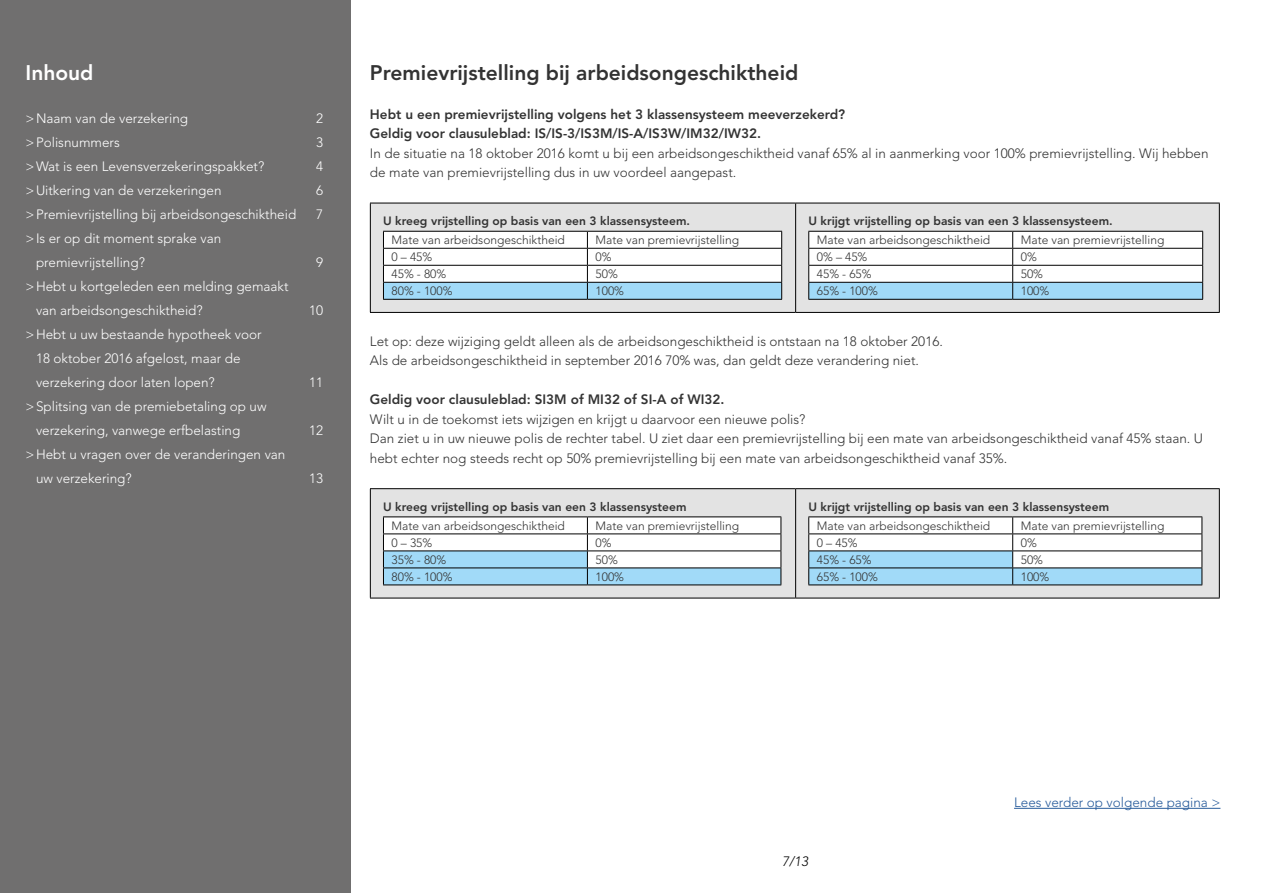
<style>
.page{position:relative;width:1263px;height:893px;background:#fff}
.page>*{position:absolute;margin:0;border:0;box-sizing:border-box;transform-origin:0 0}
.t1{font:800 21px "Avenir LT Std";color:#333}
.t2{font:800 21px "Avenir LT Std";color:#fff}
.t3{font:300 13.5px/19.5px "Avenir LT Std";color:#333}
.t4{font:300 13.5px/24px "Avenir LT Std";color:#fff}
.t5{font:800 13.5px/19.5px "Avenir LT Std";color:#333}
.t6{font:300 13.5px "Avenir LT Std";color:#275b9b}
.t7{font:italic 300 13.5px "Avenir LT Std";color:#000}
.t8{font:300 12px "Avenir LT Std";color:#333}
.t9{font:800 12px "Avenir LT Std";color:#333}
</style>
<div class="page">
<div style="left:0;top:0;width:351px;height:893px;background:#706f6f"></div>
<hr style="left:1014px;top:808px;width:206px;height:1px;background:#275b9b">
<div style="left:371px;top:204px;width:848px;height:108px;background:#e3e3e3"></div>
<hr style="left:370px;top:203px;width:426px;height:1px;background:#000">
<hr style="left:370px;top:203px;width:1px;height:109px;background:#000">
<hr style="left:796px;top:203px;width:424px;height:1px;background:#000">
<hr style="left:795px;top:203px;width:1px;height:109px;background:#000">
<hr style="left:1219px;top:203px;width:1px;height:109px;background:#000">
<hr style="left:370px;top:312px;width:426px;height:1px;background:#000">
<hr style="left:796px;top:312px;width:424px;height:1px;background:#000">
<svg style="left:383px;top:231px;width:399px;height:68px"></svg>
<hr style="left:383px;top:299px;width:204px;height:1px;background:#000">
<hr style="left:587px;top:299px;width:195px;height:1px;background:#000">
<svg style="left:808px;top:231px;width:395px;height:68px"></svg>
<hr style="left:808px;top:299px;width:205px;height:1px;background:#000">
<hr style="left:1013px;top:299px;width:190px;height:1px;background:#000">
<div style="left:371px;top:489px;width:848px;height:109px;background:#e3e3e3"></div>
<hr style="left:370px;top:488px;width:426px;height:1px;background:#000">
<hr style="left:370px;top:489px;width:1px;height:109px;background:#000">
<hr style="left:796px;top:488px;width:424px;height:1px;background:#000">
<hr style="left:795px;top:489px;width:1px;height:109px;background:#000">
<hr style="left:1219px;top:489px;width:1px;height:109px;background:#000">
<hr style="left:370px;top:598px;width:426px;height:1px;background:#000">
<hr style="left:796px;top:598px;width:424px;height:1px;background:#000">
<hr style="left:383px;top:516px;width:204px;height:1px;background:#000">
<hr style="left:587px;top:516px;width:194px;height:1px;background:#000">
<svg style="left:383px;top:517px;width:398px;height:68px"></svg>
<hr style="left:383px;top:585px;width:204px;height:1px;background:#000">
<hr style="left:587px;top:585px;width:194px;height:1px;background:#000">
<hr style="left:808px;top:516px;width:205px;height:1px;background:#000">
<hr style="left:1013px;top:516px;width:189px;height:1px;background:#000">
<svg style="left:808px;top:517px;width:394px;height:68px"></svg>
<hr style="left:808px;top:585px;width:205px;height:1px;background:#000">
<hr style="left:1013px;top:585px;width:189px;height:1px;background:#000">
<h1 class="t2" style="left:26px;top:60px;width:70px">Inhoud</h1>
<p class="t4" style="left:26px;top:107px;width:164px">&gt;Naam van de verzekering</p>
<p class="t4" style="left:316px;top:107px;width:9px">2</p>
<p class="t4" style="left:26px;top:131px;width:96px">&gt;Polisnummers</p>
<p class="t4" style="left:316px;top:131px;width:9px">3</p>
<p class="t4" style="left:26px;top:155px;width:240px">&gt;Wat is een Levensverzekeringspakket?</p>
<p class="t4" style="left:316px;top:155px;width:9px">4</p>
<p class="t4" style="left:26px;top:179px;width:198px">&gt;Uitkering van de verzekeringen</p>
<p class="t4" style="left:316px;top:179px;width:9px">6</p>
<p class="t4" style="left:26px;top:203px;width:272px">&gt;Premievrijstelling bij arbeidsongeschiktheid</p>
<p class="t4" style="left:316px;top:203px;width:9px">7</p>
<p class="t4" style="left:36px;top:227px;width:187px;text-indent:-11px">&gt;Is er op dit moment sprake van premievrijstelling?</p>
<p class="t4" style="left:316px;top:251px;width:9px">9</p>
<p class="t4" style="left:36px;top:275px;width:254px;text-indent:-11px">&gt;Hebt u kortgeleden een melding gemaakt van arbeidsongeschiktheid?</p>
<p class="t4" style="left:36px;top:323px;width:227px;text-indent:-11px">&gt;Hebt u uw bestaande hypotheek voor<br>18 oktober 2016 afgelost, maar de verzekering door laten lopen?</p>
<p class="t4" style="left:36px;top:395px;width:232px;text-indent:-11px">&gt;Splitsing van de premiebetaling op uw verzekering, vanwege erfbelasting</p>
<p class="t4" style="left:36px;top:443px;width:251px;text-indent:-11px">&gt;Hebt u vragen over de veranderingen van uw verzekering?</p>
<p class="t4" style="left:309px;top:299px;width:16px">10</p>
<p class="t4" style="left:309px;top:371px;width:16px">11</p>
<p class="t4" style="left:309px;top:419px;width:16px">12</p>
<p class="t4" style="left:309px;top:467px;width:16px">13</p>
<h1 class="t1" style="left:370px;top:60px;width:430px">Premievrijstelling bij arbeidsongeschiktheid</h1>
<p class="t5" style="left:370px;top:104px;width:477px">Hebt u een premievrijstelling volgens het 3 klassensysteem meeverzekerd?<br>Geldig voor clausuleblad: IS/IS-3/IS3M/IS-A/IS3W/IM32/IW32.</p>
<p class="t3" style="left:370px;top:143px;width:840px">In de situatie na 18 oktober 2016 komt u bij een arbeidsongeschiktheid vanaf 65% al in aanmerking voor 100% premievrijstelling. Wij hebben de mate van premievrijstelling dus in uw voordeel aangepast.</p>
<p class="t9" style="left:383px;top:214px;width:308px">U kreeg vrijstelling op basis van een 3 klassensysteem.</p>
<p class="t8" style="left:392px;top:233px;width:175px">Mate van arbeidsongeschiktheid</p>
<p class="t8" style="left:595px;top:233px;width:145px">Mate van premievrijstelling</p>
<p class="t8" style="left:392px;top:250px;width:42px">0 – 45%</p>
<p class="t8" style="left:595px;top:250px;width:18px">0%</p>
<p class="t8" style="left:392px;top:267px;width:56px">45% - 80%</p>
<p class="t8" style="left:595px;top:267px;width:24px">50%</p>
<p class="t8" style="left:392px;top:284px;width:62px">80% - 100%</p>
<p class="t8" style="left:595px;top:284px;width:30px">100%</p>
<p class="t9" style="left:808px;top:214px;width:306px">U krijgt vrijstelling op basis van een 3 klassensysteem.</p>
<p class="t8" style="left:817px;top:233px;width:175px">Mate van arbeidsongeschiktheid</p>
<p class="t8" style="left:1021px;top:233px;width:145px">Mate van premievrijstelling</p>
<p class="t8" style="left:817px;top:250px;width:52px">0% – 45%</p>
<p class="t8" style="left:1021px;top:250px;width:18px">0%</p>
<p class="t8" style="left:817px;top:267px;width:56px">45% - 65%</p>
<p class="t8" style="left:1021px;top:267px;width:24px">50%</p>
<p class="t8" style="left:817px;top:284px;width:62px">65% - 100%</p>
<p class="t8" style="left:1021px;top:284px;width:30px">100%</p>
<p class="t3" style="left:370px;top:331px;width:574px">Let op: deze wijziging geldt alleen als de arbeidsongeschiktheid is ontstaan na 18 oktober 2016.<br>Als de arbeidsongeschiktheid in september 2016 70% was, dan geldt deze verandering niet.</p>
<p class="t5" style="left:370px;top:390px;width:356px">Geldig voor clausuleblad: SI3M of MI32 of SI-A of WI32.</p>
<p class="t3" style="left:370px;top:409px;width:835px">Wilt u in de toekomst iets wijzigen en krijgt u daarvoor een nieuwe polis?<br>Dan ziet u in uw nieuwe polis de rechter tabel. U ziet daar een premievrijstelling bij een mate van arbeidsongeschiktheid vanaf 45% staan. U hebt echter nog steeds recht op 50% premievrijstelling bij een mate van arbeidsongeschiktheid vanaf 35%.</p>
<p class="t9" style="left:383px;top:499px;width:305px">U kreeg vrijstelling op basis van een 3 klassensysteem</p>
<p class="t8" style="left:392px;top:519px;width:175px">Mate van arbeidsongeschiktheid</p>
<p class="t8" style="left:595px;top:519px;width:145px">Mate van premievrijstelling</p>
<p class="t8" style="left:392px;top:536px;width:42px">0 – 35%</p>
<p class="t8" style="left:595px;top:536px;width:18px">0%</p>
<p class="t8" style="left:392px;top:553px;width:56px">35% - 80%</p>
<p class="t8" style="left:595px;top:553px;width:24px">50%</p>
<p class="t8" style="left:392px;top:570px;width:62px">80% - 100%</p>
<p class="t8" style="left:595px;top:570px;width:30px">100%</p>
<p class="t9" style="left:808px;top:499px;width:302px">U krijgt vrijstelling op basis van een 3 klassensysteem</p>
<p class="t8" style="left:817px;top:519px;width:175px">Mate van arbeidsongeschiktheid</p>
<p class="t8" style="left:1021px;top:519px;width:145px">Mate van premievrijstelling</p>
<p class="t8" style="left:817px;top:536px;width:42px">0 – 45%</p>
<p class="t8" style="left:1021px;top:536px;width:18px">0%</p>
<p class="t8" style="left:817px;top:553px;width:56px">45% - 65%</p>
<p class="t8" style="left:1021px;top:553px;width:24px">50%</p>
<p class="t8" style="left:817px;top:570px;width:62px">65% - 100%</p>
<p class="t8" style="left:1021px;top:570px;width:30px">100%</p>
<p class="t7" style="left:782px;top:853px;width:28px">7/13</p>
<p class="t6" style="left:1014px;top:794px;width:208px">Lees verder op volgende pagina &gt;</p>
</div>
